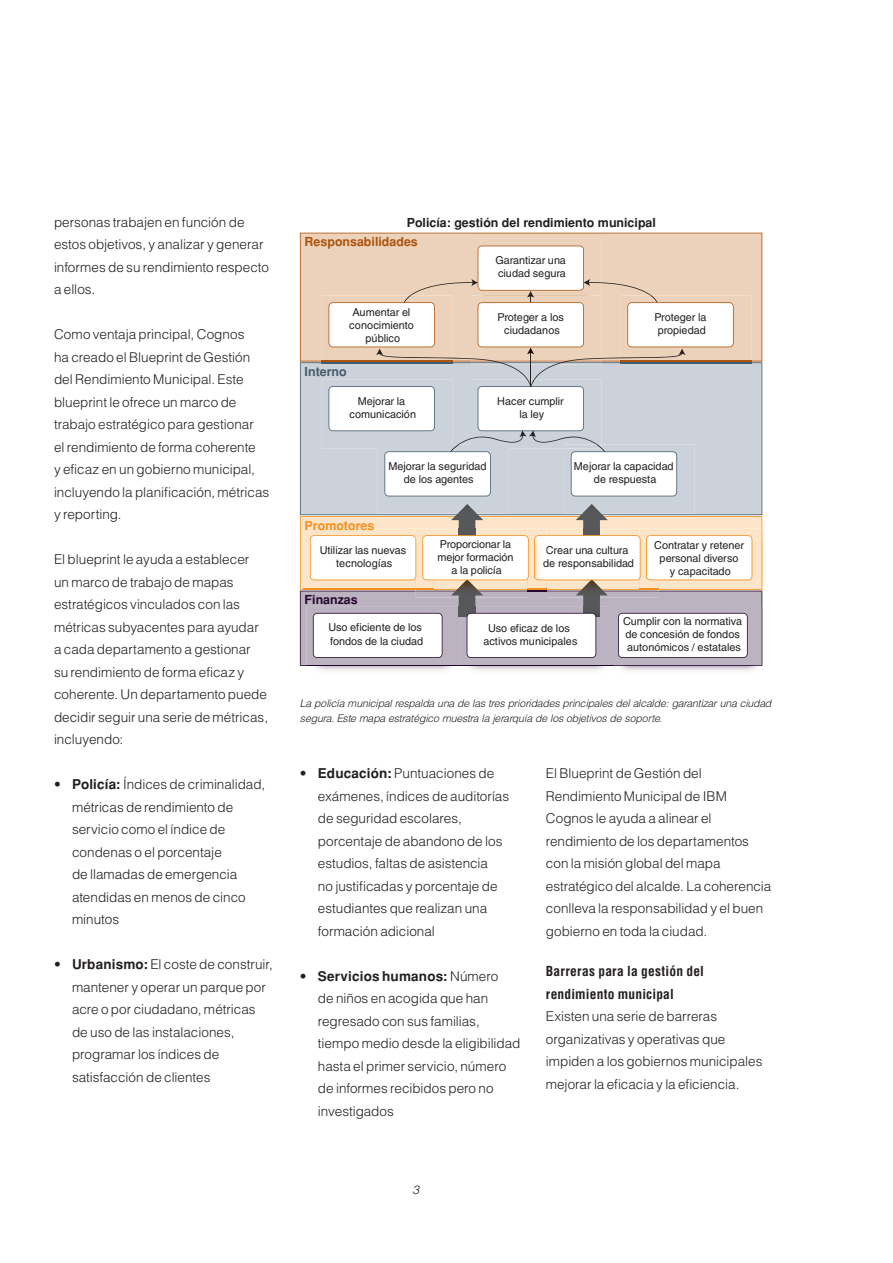
<style>
.page{position:relative;width:893px;height:1263px;background:#fff}
.page>*{position:absolute;margin:0;border:0;box-sizing:border-box;transform-origin:0 0}
.body_text{font:300 13.5px/22.5px "IBM Helvetica One";color:#231f20}
.L1_subhead{font:700 condensed 13.5px/22.5px "IBM Helvetica One";letter-spacing:.015em;color:#231f20}
.t1{font:700 12.45px "IBM Helvetica One";color:#231f20}
.t2{font:700 12.45px "IBM Helvetica One";color:#ab540e}
.t3{font:700 12.45px "IBM Helvetica One";color:#f4901d}
.t4{font:700 12.45px "IBM Helvetica One";color:#26062d}
.t5{font:700 12.45px "IBM Helvetica One";color:#435b6d}
.CS_Callout{font:italic 300 12px "IBM Helvetica One";color:#231f20}
.t6{font:10.8px/13px "IBM Helvetica One";color:#231f20;text-align:center}
.captions_sources{font:italic 300 10.5px/15px "IBM Helvetica One";letter-spacing:-.015em;color:#231f20}
.s1{font-weight:700}
.s2{color:#231e1f}
</style>
<div class="page">
<svg style="left:300px;top:233px;width:462px;height:128px;background:#eacdb4"></svg>
<img style="left:471px;top:239px;width:130px;height:7px">
<div style="left:300px;top:362px;width:462px;height:142px;background:#cbd2d9"></div>
<img style="left:762px;top:528px;width:3px;height:69px">
<svg style="left:300px;top:504px;width:462px;height:167px"></svg>
<img style="left:322px;top:295px;width:6px;height:70px">
<img style="left:322px;top:379px;width:6px;height:69px">
<img style="left:734px;top:295px;width:17px;height:70px">
<img style="left:734px;top:362px;width:17px;height:1px">
<img style="left:378px;top:496px;width:130px;height:18px">
<img style="left:458px;top:504px;width:19px;height:10px">
<img style="left:564px;top:496px;width:130px;height:18px">
<img style="left:582px;top:504px;width:19px;height:10px">
<svg style="left:328px;top:246px;width:406px;height:250px"></svg>
<p class="body_text" style="left:54px;top:210px;width:217px">personas trabajen en función de estos objetivos, y analizar y generar informes de su rendimiento respecto a ellos.</p>
<p class="body_text" style="left:54px;top:323px;width:217px">Como ventaja principal, Cognos<br>ha creado el Blueprint de Gestión del Rendimiento Municipal. Este blueprint le ofrece un marco de trabajo estratégico para gestionar<br>el rendimiento de forma coherente<br>y eficaz en un gobierno municipal, incluyendo la planificación, métricas y reporting.</p>
<p class="body_text" style="left:54px;top:548px;width:216px">El blueprint le ayuda a establecer<br>un marco de trabajo de mapas estratégicos vinculados con las métricas subyacentes para ayudar a cada departamento a gestionar su rendimiento de forma eficaz y coherente. Un departamento puede decidir seguir una serie de métricas, incluyendo:</p>
<p class="body_text" style="left:72px;top:773px;width:195px;text-indent:-18px">• <span class="s1">Policía:</span> Índices de criminalidad, métricas de rendimiento de servicio como el índice de condenas o el porcentaje<br>de llamadas de emergencia atendidas en menos de cinco minutos</p>
<p class="body_text" style="left:72px;top:953px;width:202px;text-indent:-18px">• <span class="s1">Urbanismo:</span> El coste de construir, mantener y operar un parque por acre o por ciudadano, métricas de uso de las instalaciones, programar los índices de satisfacción de clientes</p>
<p class="t1" style="left:407px;top:215px;width:251px">Policía: gestión del rendimiento municipal</p>
<p class="t2" style="left:305px;top:235px;width:115px">Responsabilidades</p>
<p class="t6" style="left:495px;top:254px;width:72px;text-align:left">Garantizar una ciudad segura</p>
<p class="t6" style="left:349px;top:306px;width:66px">Aumentar el conocimiento público</p>
<p class="t6" style="left:497px;top:310px;width:68px">Proteger a los ciudadanos</p>
<p class="t5" style="left:305px;top:364px;width:44px">Interno</p>
<p class="t6" style="left:349px;top:394px;width:68px">Mejorar la comunicación</p>
<p class="t6" style="left:497px;top:394px;width:68px">Hacer cumplir la ley</p>
<p class="t6" style="left:654px;top:310px;width:54px">Proteger la propiedad</p>
<p class="t3" style="left:305px;top:518px;width:71px">Promotores</p>
<p class="t6" style="left:388px;top:460px;width:100px">Mejorar la seguridad de los agentes</p>
<p class="t6" style="left:574px;top:460px;width:101px">Mejorar la capacidad de respuesta</p>
<p class="t6" style="left:437px;top:538px;width:78px">Proporcionar la mejor formación a la policía</p>
<p class="t6" style="left:320px;top:543px;width:88px">Utilizar las nuevas tecnologías</p>
<p class="t6" style="left:654px;top:539px;width:91px"><span class="s2">C</span>ontratar y retener personal diverso<br>y capacitado</p>
<p class="t6" style="left:543px;top:543px;width:92px;text-align:left">Crear una cultura de responsabilidad</p>
<p class="t4" style="left:305px;top:593px;width:55px">Finanzas</p>
<p class="t6" style="left:328px;top:621px;width:96px;text-align:left">Uso eficiente de los fondos de la ciudad</p>
<p class="t6" style="left:483px;top:622px;width:96px">Uso eficaz de los activos municipales</p>
<p class="t6" style="left:623px;top:615px;width:121px;text-align:left">Cumplir con la normativa de concesión de fondos autonómicos / estatales</p>
<p class="captions_sources" style="left:300px;top:696px;width:473px">La policía municipal respalda una de las tres prioridades principales del alcalde: garantizar una ciudad segura. Este mapa estratégico muestra la jerarquía de los objetivos de soporte.</p>
<p class="body_text" style="left:318px;top:762px;width:193px;text-indent:-18px">• <span class="s1">Educación:</span> Puntuaciones de exámenes, índices de auditorías de seguridad escolares, porcentaje de abandono de los estudios, faltas de asistencia<br>no justificadas y porcentaje de estudiantes que realizan una formación adicional</p>
<p class="body_text" style="left:318px;top:964px;width:204px;text-indent:-18px">• <span class="s1">Servicios humanos:</span> Número<br>de niños en acogida que han regresado con sus familias, tiempo medio desde la eligibilidad hasta el primer servicio, número de informes recibidos pero no investigados</p>
<p class="CS_Callout" style="left:413px;top:1182px;width:8px">3</p>
<p class="body_text" style="left:546px;top:762px;width:227px">El Blueprint de Gestión del<br>Rendimiento Municipal de IBM<br>Cognos le ayuda a alinear el rendimiento de los departamentos con la misión global del mapa estratégico del alcalde. La coherencia conlleva la responsabilidad y el buen gobierno en toda la ciudad.</p>
<p class="L1_subhead" style="left:546px;top:960px;width:160px">Barreras para la gestión del rendimiento municipal</p>
<p class="body_text" style="left:546px;top:1005px;width:218px">Existen una serie de barreras organizativas y operativas que impiden a los gobiernos municipales mejorar la eficacia y la eficiencia.</p>
</div>
